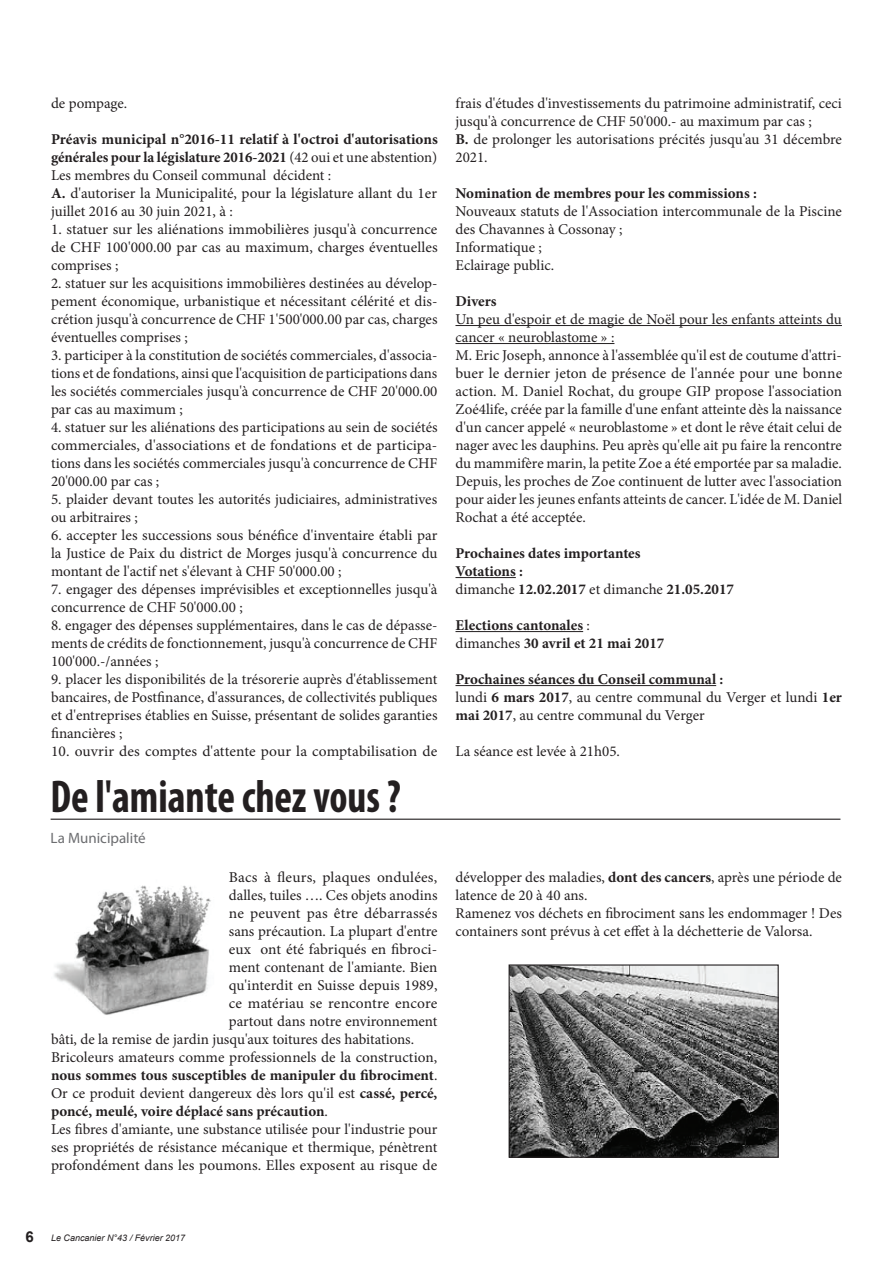
<style>
.page{position:relative;width:893px;height:1263px;background:#fff}
.page>*{position:absolute;margin:0;border:0;box-sizing:border-box;transform-origin:0 0}
.t1{font:700 condensed 46.2px "Myriad Pro";color:#231f20;scale:.91 1}
.t2{font:15px/18px "Minion Pro";color:#231f20}
.t3{font:700 15px/18px "Minion Pro";color:#231f20}
.t4{font:15px "Myriad Pro";color:#6c6d70}
.t5{font:italic 9px "Arial";color:#231f20}
.s1{font-weight:700}
.s2{font-weight:400}
.s3{font-weight:700;font-style:normal;font-size:15px}
</style>
<div class="page">
<hr style="left:455px;top:325px;width:387px;height:1px;background:#231f20">
<hr style="left:455px;top:343px;width:159px;height:1px;background:#231f20">
<hr style="left:455px;top:577px;width:61px;height:1px;background:#231f20">
<hr style="left:455px;top:631px;width:128px;height:1px;background:#231f20">
<hr style="left:455px;top:685px;width:261px;height:1px;background:#231f20">
<hr style="left:51px;top:819px;width:789px;height:1px;background:#231f20">
<img style="left:54px;top:885px;width:157px;height:130px">
<img style="left:511px;top:966px;width:266px;height:190px">
<div style="left:509px;top:964px;width:270px;height:194px;border:1px solid #231f20"></div>
<p class="t2" style="left:51px;top:94px;width:78px">de pompage.</p>
<p class="t2" style="left:51px;top:130px;width:388px"><span class="s1">Préavis municipal n°2016-11 relatif à l'octroi d'autorisations générales pour la législature 2016-2021</span> (42 oui et une abstention)<br>Les membres du Conseil communal décident :<br><span class="s1">A.</span> d'autoriser la Municipalité, pour la législature allant du 1er juillet 2016 au 30 juin 2021, à :</p>
<p class="t2" style="left:51px;top:220px;width:388px;text-align:justify">1. statuer sur les aliénations immobilières jusqu'à concurrence de CHF 100'000.00 par cas au maximum, charges éventuelles comprises ;</p>
<p class="t2" style="left:51px;top:274px;width:388px;text-align:justify">2. statuer sur les acquisitions immobilières destinées au dévelop&shy;pement économique, urbanistique et nécessitant célérité et dis&shy;crétion jusqu'à concurrence de CHF 1'500'000.00 par cas, charges éventuelles comprises ;</p>
<p class="t2" style="left:51px;top:346px;width:388px;text-align:justify">3. participer à la constitution de sociétés commerciales, d'associa&shy;tions et de fondations, ainsi que l'acquisition de participations dans les sociétés commerciales jusqu'à concurrence de CHF 20'000.00 par cas au maximum ;</p>
<p class="t2" style="left:51px;top:418px;width:388px;text-align:justify">4. statuer sur les aliénations des participations au sein de sociétés commerciales, d'associations et de fondations et de participa&shy;tions dans les sociétés commerciales jusqu'à concurrence de CHF 20'000.00 par cas ;</p>
<p class="t2" style="left:51px;top:490px;width:388px">5. plaider devant toutes les autorités judiciaires, administratives ou arbitraires ;</p>
<p class="t2" style="left:51px;top:526px;width:388px;text-align:justify">6. accepter les successions sous bénéfice d'inventaire établi par la Justice de Paix du district de Morges jusqu'à concurrence du montant de l'actif net s'élevant à CHF 50'000.00 ;</p>
<p class="t2" style="left:51px;top:580px;width:388px">7. engager des dépenses imprévisibles et exceptionnelles jusqu'à concurrence de CHF 50'000.00 ;</p>
<p class="t2" style="left:51px;top:616px;width:388px;text-align:justify">8. engager des dépenses supplémentaires, dans le cas de dépasse&shy;ments de crédits de fonctionnement, jusqu'à concurrence de CHF 100'000.-/années ;</p>
<p class="t2" style="left:51px;top:670px;width:388px;text-align:justify">9. placer les disponibilités de la trésorerie auprès d'établissement bancaires, de Postfinance, d'assurances, de collectivités publiques et d'entreprises établies en Suisse, présentant de solides garanties financières ;</p>
<p class="t2" style="left:51px;top:742px;width:388px">10. ouvrir des comptes d'attente pour la comptabilisation de</p>
<h1 class="t1" style="left:51px;top:768px;width:386px">De l'amiante chez vous ?</h1>
<p class="t4" style="left:51px;top:829px;width:97px">La Municipalité</p>
<p class="t2" style="left:229px;top:868px;width:210px">Bacs à fleurs, plaques ondulées,</p>
<p class="t2" style="left:229px;top:886px;width:210px">dalles, tuiles …. Ces objets anodins</p>
<p class="t2" style="left:229px;top:904px;width:210px">ne peuvent pas être débarrassés</p>
<p class="t2" style="left:229px;top:922px;width:210px">sans précaution. La plupart d'entre</p>
<p class="t2" style="left:229px;top:940px;width:210px">eux ont été fabriqués en fibroci-</p>
<p class="t2" style="left:229px;top:958px;width:210px">ment contenant de l'amiante. Bien</p>
<p class="t2" style="left:229px;top:976px;width:210px">qu'interdit en Suisse depuis 1989,</p>
<p class="t2" style="left:229px;top:994px;width:210px">ce matériau se rencontre encore</p>
<p class="t2" style="left:229px;top:1012px;width:210px">partout dans notre environnement</p>
<p class="t2" style="left:51px;top:1030px;width:365px">bâti, de la remise de jardin jusqu'aux toitures des habitations.</p>
<p class="t2" style="left:51px;top:1048px;width:388px">Bricoleurs amateurs comme professionnels de la construction,</p>
<p class="t3" style="left:51px;top:1066px;width:388px">nous sommes tous susceptibles de manipuler du fibrociment<span class="s2">.</span></p>
<p class="t2" style="left:51px;top:1084px;width:388px">Or ce produit devient dangereux dès lors qu'il est <span class="s1">cassé, percé,</span></p>
<p class="t3" style="left:51px;top:1102px;width:278px">poncé, meulé, voire déplacé sans précaution<span class="s2">.</span></p>
<p class="t2" style="left:51px;top:1120px;width:388px">Les fibres d'amiante, une substance utilisée pour l'industrie pour</p>
<p class="t2" style="left:51px;top:1138px;width:388px">ses propriétés de résistance mécanique et thermique, pénètrent</p>
<p class="t2" style="left:51px;top:1156px;width:388px">profondément dans les poumons. Elles exposent au risque de</p>
<p class="t2" style="left:455px;top:94px;width:388px">frais d'études d'investissements du patrimoine administratif, ceci jusqu'à concurrence de CHF 50'000.- au maximum par cas ;<br><span class="s1">B.</span> de prolonger les autorisations précités jusqu'au 31 décembre 2021.</p>
<p class="t3" style="left:455px;top:184px;width:303px">Nomination de membres pour les commissions :</p>
<p class="t2" style="left:455px;top:202px;width:388px">Nouveaux statuts de l'Association intercommunale de la Piscine des Chavannes à Cossonay ;<br>Informatique ;<br>Eclairage public.</p>
<p class="t3" style="left:455px;top:292px;width:43px">Divers</p>
<p class="t2" style="left:455px;top:310px;width:388px">Un peu d'espoir et de magie de Noël pour les enfants atteints du cancer « neuroblastome » :<br>M. Eric Joseph, annonce à l'assemblée qu'il est de coutume d'attri&shy;buer le dernier jeton de présence de l'année pour une bonne action. M. Daniel Rochat, du groupe GIP propose l'association Zoé4life, créée par la famille d'une enfant atteinte dès la naissance d'un cancer appelé « neuroblastome » et dont le rêve était celui de nager avec les dauphins. Peu après qu'elle ait pu faire la rencontre du mammifère marin, la petite Zoe a été emportée par sa maladie.<br>Depuis, les proches de Zoe continuent de lutter avec l'association pour aider les jeunes enfants atteints de cancer. L'idée de M. Daniel Rochat a été acceptée.</p>
<p class="t3" style="left:455px;top:544px;width:280px">Prochaines dates importantes<br>Votations :<br><span class="s2">dimanche</span> 12.02.2017 <span class="s2">et dimanche</span> 21.05.2017</p>
<p class="t3" style="left:455px;top:616px;width:210px">Elections cantonales <span class="s2">:<br>dimanches</span> 30 avril et 21 mai 2017</p>
<p class="t2" style="left:455px;top:670px;width:388px"><span class="s1">Prochaines séances du Conseil communal :<br></span>lundi <span class="s1">6 mars 2017</span>, au centre communal du Verger et lundi <span class="s1">1er mai 2017</span>, au centre communal du Verger</p>
<p class="t2" style="left:455px;top:742px;width:166px">La séance est levée à 21h05.</p>
<p class="t2" style="left:455px;top:868px;width:388px">développer des maladies, <span class="s1">dont des cancers</span>, après une période de latence de 20 à 40 ans.<br>Ramenez vos déchets en fibrociment sans les endommager ! Des containers sont prévus à cet effet à la déchetterie de Valorsa.</p>
<p class="t5" style="left:26px;top:1232px;width:161px"><span class="s3">6</span> Le Cancanier N°43 / Février 2017</p>
</div>
